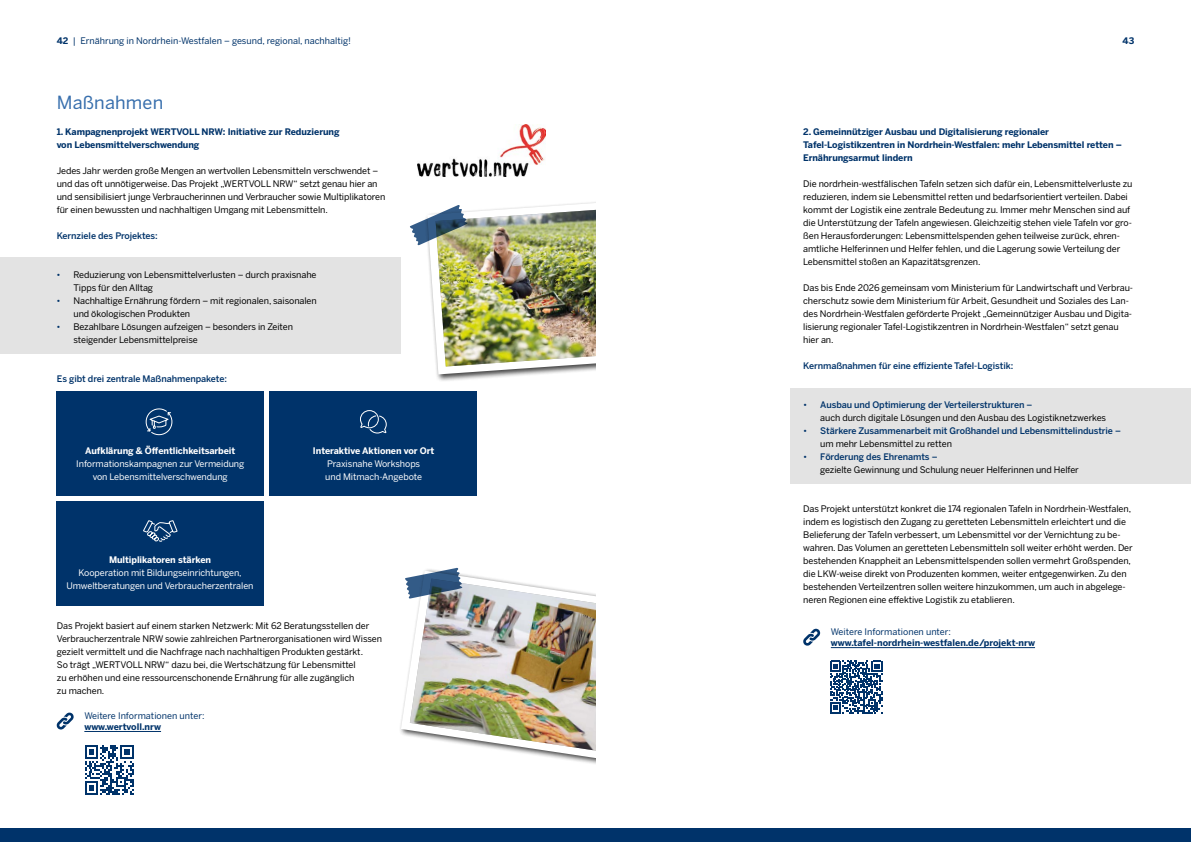
<style>
.page{position:relative;width:1191px;height:842px;background:#fff}
.page>*{position:absolute;margin:0;border:0;box-sizing:border-box;transform-origin:0 0}
.Fließtext_9_13pt{font:18px "Benton Sans";letter-spacing:.01em;color:#386fad}
.Fließtext_9_13pt-2{font:9px/13px "Benton Sans";letter-spacing:-.01em;color:#000}
.Fließtext_9_13pt-3{font:700 9px/13px "Benton Sans";letter-spacing:-.01em;color:#00336a}
.Fließtext_9_13pt-4{font:9px/13px "Benton Sans";letter-spacing:-.01em;color:#fff;text-align:center}
.Fließtext_9_13pt-5{font:500 9px/13px "Benton Sans";letter-spacing:-.01em;color:#00336a}
.t1{font:9px "Benton Sans";color:#00336a}
.s1{font-weight:700}
.s2{color:#00336a}
.s3{font-weight:500;color:#00336a}
.s4{font-weight:400}
.s5{font-weight:400;color:#000}
</style>
<div class="page">
<div style="left:0;top:829px;width:1191px;height:13px;background:#00336a"></div>
<svg style="left:401px;top:703px;width:195px;height:58px"></svg>
<div style="left:424px;top:197px;width:236px;height:185px;background:#000;opacity:.75"></div>
<img style="left:404px;top:567px;width:192px;height:185px">
<img style="left:410px;top:200px;width:186px;height:174px">
<div style="left:0;top:257px;width:401px;height:97px;background:#e3e3e3"></div>
<div style="left:56px;top:392px;width:208px;height:104px;background:#00336a"></div>
<div style="left:270px;top:392px;width:207px;height:104px;background:#00336a"></div>
<div style="left:56px;top:501px;width:207px;height:104px;background:#00336a"></div>
<hr style="left:84px;top:731px;width:77px;height:1px;background:#00336a">
<svg style="left:56px;top:712px;width:18px;height:18px"></svg>
<div style="left:790px;top:389px;width:401px;height:95px;background:#e3e3e3"></div>
<hr style="left:831px;top:647px;width:204px;height:1px;background:#00336a">
<svg style="left:803px;top:628px;width:17px;height:18px"></svg>
<svg style="left:85px;top:745px;width:49px;height:50px"></svg>
<svg style="left:830px;top:661px;width:52px;height:52px"></svg>
<div style="left:596px;top:0;width:173px;height:789px;background:#fff"></div>
<svg style="left:145px;top:408px;width:28px;height:28px"></svg>
<svg style="left:360px;top:410px;width:27px;height:24px"></svg>
<svg style="left:143px;top:520px;width:35px;height:22px"></svg>
<img style="left:417px;top:125px;width:128px;height:52px">
<p class="t1" style="left:57px;top:35px;width:296px"><span class="s1">42</span> | Ernährung in Nordrhein-Westfalen – gesund, regional, nachhaltig!</p>
<p class="Fließtext_9_13pt-3" style="left:1122px;top:34px;width:13px">43</p>
<p class="Fließtext_9_13pt" style="left:57px;top:91px;width:108px">Maßnahmen</p>
<p class="Fließtext_9_13pt-3" style="left:57px;top:125px;width:284px">1. Kampagnenprojekt WERTVOLL NRW: Initiative zur Reduzierung von Lebensmittelverschwendung</p>
<p class="Fließtext_9_13pt-2" style="left:57px;top:164px;width:330px">Jedes Jahr werden große Mengen an wertvollen Lebensmitteln verschwendet – und das oft unnötigerweise. Das Projekt „WERTVOLL NRW“ setzt genau hier an und sensibilisiert junge Verbraucherinnen und Verbraucher sowie Multiplikatoren für einen bewussten und nachhaltigen Umgang mit Lebensmitteln.</p>
<p class="Fließtext_9_13pt-5" style="left:57px;top:229px;width:103px">Kernziele des Projektes:</p>
<p class="Fließtext_9_13pt-2" style="left:73px;top:268px;width:245px;text-indent:-17px"><span class="s2">•</span> Reduzierung von Lebensmittelverlusten – durch praxisnahe<br>Tipps für den Alltag</p>
<p class="Fließtext_9_13pt-2" style="left:73px;top:294px;width:245px;text-indent:-17px"><span class="s2">•</span> Nachhaltige Ernährung fördern – mit regionalen, saisonalen und ökologischen Produkten</p>
<p class="Fließtext_9_13pt-2" style="left:73px;top:320px;width:221px;text-indent:-17px"><span class="s2">•</span> Bezahlbare Lösungen aufzeigen – besonders in Zeiten steigender Lebensmittelpreise</p>
<p class="Fließtext_9_13pt-5" style="left:57px;top:372px;width:172px">Es gibt drei zentrale Maßnahmenpakete:</p>
<p class="Fließtext_9_13pt-4" style="left:76px;top:444px;width:169px"><span class="s1">Aufklärung &amp; Öffentlichkeitsarbeit<br></span>Informationskampagnen zur Vermeidung von Lebensmittelverschwendung</p>
<p class="Fließtext_9_13pt-4" style="left:313px;top:444px;width:123px"><span class="s1">Interaktive Aktionen vor Ort<br></span>Praxisnahe Workshops<br>und Mitmach-Angebote</p>
<p class="Fließtext_9_13pt-4" style="left:66px;top:553px;width:189px"><span class="s1">Multiplikatoren stärken<br></span>Kooperation mit Bildungseinrichtungen,<br>Umweltberatungen und Verbraucherzentralen</p>
<p class="Fließtext_9_13pt-2" style="left:57px;top:619px;width:327px">Das Projekt basiert auf einem starken Netzwerk: Mit 62 Beratungsstellen der Verbraucherzentrale NRW sowie zahlreichen Partnerorganisationen wird Wissen gezielt vermittelt und die Nachfrage nach nachhaltigen Produkten gestärkt.<br>So trägt „WERTVOLL NRW“ dazu bei, die Wertschätzung für Lebensmittel<br>zu erhöhen und eine ressourcenschonende Ernährung für alle zugänglich<br>zu machen.</p>
<p class="t1" style="left:84px;top:711px;width:122px">Weitere Informationen unter:</p>
<p class="Fließtext_9_13pt-3" style="left:84px;top:720px;width:78px">www.wertvoll.nrw</p>
<p class="Fließtext_9_13pt-3" style="left:803px;top:125px;width:320px">2. Gemeinnütziger Ausbau und Digitalisierung regionaler<br>Tafel-Logistikzentren in Nordrhein-Westfalen: mehr Lebensmittel retten –<br>Ernährungsarmut lindern</p>
<p class="Fließtext_9_13pt-2" style="left:803px;top:177px;width:331px">Die nordrhein-westfälischen Tafeln setzen sich dafür ein, Lebensmittelverluste zu reduzieren, indem sie Lebensmittel retten und bedarfsorientiert verteilen. Dabei kommt der Logistik eine zentrale Bedeutung zu. Immer mehr Menschen sind auf die Unterstützung der Tafeln angewiesen. Gleichzeitig stehen viele Tafeln vor gro&shy;ßen Herausforderungen: Lebensmittelspenden gehen teilweise zurück, ehren&shy;amtliche Helferinnen und Helfer fehlen, und die Lagerung sowie Verteilung der Lebensmittel stoßen an Kapazitätsgrenzen.</p>
<p class="Fließtext_9_13pt-2" style="left:803px;top:281px;width:331px">Das bis Ende 2026 gemeinsam vom Ministerium für Landwirtschaft und Verbrau&shy;cherschutz sowie dem Ministerium für Arbeit, Gesundheit und Soziales des Lan&shy;des Nordrhein-Westfalen geförderte Projekt „Gemeinnütziger Ausbau und Digita&shy;lisierung regionaler Tafel-Logistikzentren in Nordrhein-Westfalen“ setzt genau hier an.</p>
<p class="Fließtext_9_13pt-5" style="left:803px;top:359px;width:211px">Kernmaßnahmen für eine effiziente Tafel-Logistik:</p>
<p class="Fließtext_9_13pt-2" style="left:820px;top:398px;width:287px;text-indent:-17px"><span class="s2">•</span> <span class="s3">Ausbau und Optimierung der Verteilerstrukturen –<br></span>auch durch digitale Lösungen und den Ausbau des Logistiknetzwerkes</p>
<p class="Fließtext_9_13pt-5" style="left:820px;top:424px;width:302px;text-indent:-17px"><span class="s4">•</span> Stärkere Zusammenarbeit mit Großhandel und Lebensmittelindustrie – <span class="s5">um mehr Lebensmittel zu retten</span></p>
<p class="Fließtext_9_13pt-2" style="left:820px;top:450px;width:260px;text-indent:-17px"><span class="s2">•</span> <span class="s3">Förderung des Ehrenamts –<br></span>gezielte Gewinnung und Schulung neuer Helferinnen und Helfer</p>
<p class="Fließtext_9_13pt-2" style="left:803px;top:502px;width:331px">Das Projekt unterstützt konkret die 174 regionalen Tafeln in Nordrhein-Westfalen, indem es logistisch den Zugang zu geretteten Lebensmitteln erleichtert und die Belieferung der Tafeln verbessert, um Lebensmittel vor der Vernichtung zu be&shy;wahren. Das Volumen an geretteten Lebensmitteln soll weiter erhöht werden. Der bestehenden Knappheit an Lebensmittelspenden sollen vermehrt Großspenden, die LKW-weise direkt von Produzenten kommen, weiter entgegenwirken. Zu den bestehenden Verteilzentren sollen weitere hinzukommen, um auch in abgelege&shy;neren Regionen eine effektive Logistik zu etablieren.</p>
<p class="t1" style="left:831px;top:627px;width:122px">Weitere Informationen unter:</p>
<p class="Fließtext_9_13pt-3" style="left:831px;top:636px;width:206px">www.tafel-nordrhein-westfalen.de/projekt-nrw</p>
</div>
